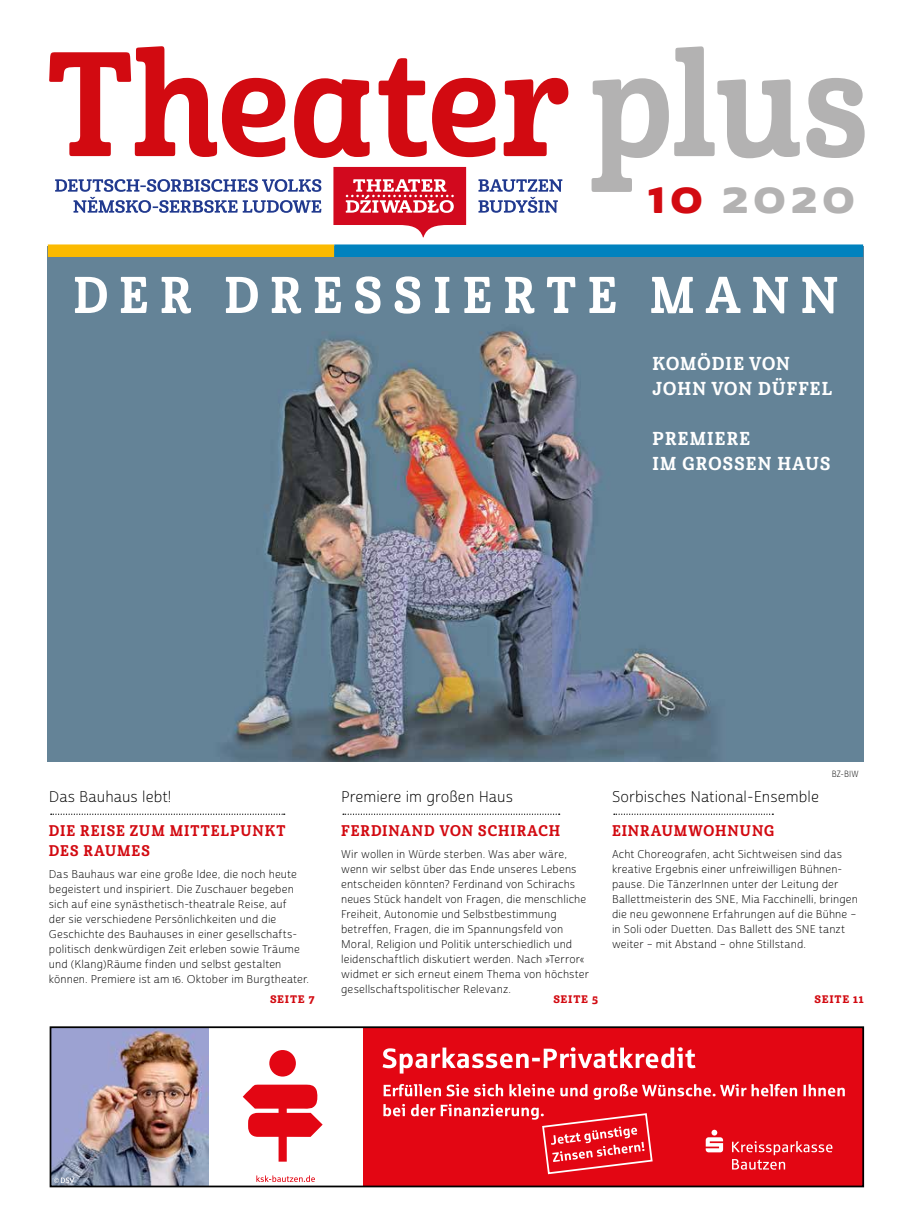
<style>
.page{position:relative;width:911px;height:1230px;background:#fff}
.page>*{position:absolute;margin:0;border:0;box-sizing:border-box;transform-origin:0 0}
.t1{font:143.75px "Cabrito Con Bol";color:#d20a11}
.t2{font:50px "Cabrito Con Bol";letter-spacing:.23em;color:#fff}
.t3{font:47.5px "Cabrito Sans Nor Ex B";letter-spacing:.1em;color:#b3b2b2}
.t4{font:18.12px/24.8px "Cabrito Con Bol";letter-spacing:.07em;color:#fff}
.t5{font:15px/20px "Cabrito Con Bol";letter-spacing:.065em;color:#d20a11}
.t6{font:15px "Cabrito Sans Nor Lig";letter-spacing:.005em;color:#000}
.t7{font:12.5px "Cabrito Con Bol";letter-spacing:.06em;color:#d20a11}
.t8{font:11px/15px "Cabrito Sans Nor Lig";letter-spacing:.01em;color:#000}
.t9{font:8.75px "Cabrito Sans Nor Lig";color:#000;scale:.92 1}
.s1{color:#b3b2b2}
.s2{color:#d20a11}
</style>
<div class="page">
<img style="left:48px;top:257px;width:815px;height:504px">
<svg style="left:333px;top:167px;width:133px;height:70px"></svg>
<svg style="left:55px;top:179px;width:266px;height:34px"></svg>
<svg style="left:478px;top:179px;width:84px;height:34px"></svg>
<div style="left:48px;top:244px;width:286px;height:13px;background:#fbba00"></div>
<div style="left:334px;top:244px;width:529px;height:13px;background:#0082be"></div>
<svg style="left:343px;top:813px;width:216px;height:2px"></svg>
<svg style="left:51px;top:813px;width:234px;height:2px"></svg>
<div style="left:363px;top:1027px;width:500px;height:159px;background:#e30613"></div>
<img style="left:53px;top:1029px;width:156px;height:155px">
<div style="left:50px;top:1026px;width:814px;height:161px;border:2px solid #000"></div>
<svg style="left:256px;top:1175px;width:59px;height:7px"></svg>
<svg style="left:54px;top:1177px;width:20px;height:6px"></svg>
<svg style="left:383px;top:1084px;width:461px;height:91px"></svg>
<svg style="left:382px;top:1047px;width:313px;height:26px"></svg>
<svg style="left:243px;top:1084px;width:80px;height:77px"></svg>
<div style="left:269px;top:1050px;width:27px;height:26px;background:#e30613;border-radius:50%"></div>
<svg style="left:614px;top:813px;width:159px;height:2px"></svg>
<h1 class="t1" style="left:47px;top:14px;width:823px">Theater <span class="s1">plus</span></h1>
<h3 class="t3" style="left:648px;top:165px;width:208px"><span class="s2">10</span> 2020</h3>
<h2 class="t2" style="left:73px;top:263px;width:766px">DER DRESSIERTE MANN</h2>
<h3 class="t4" style="left:652px;top:352px;width:181px">KOMÖDIE VON<br>JOHN VON DÜFFEL</h3>
<h3 class="t4" style="left:652px;top:426px;width:179px">PREMIERE<br>IM GROSSEN HAUS</h3>
<h3 class="t6" style="left:49px;top:787px;width:124px">Das Bauhaus lebt!</h3>
<h3 class="t5" style="left:49px;top:821px;width:238px">DIE REISE ZUM MITTELPUNKT<br>DES RAUMES</h3>
<p class="t8" style="left:49px;top:867px;width:262px">Das Bauhaus war eine große Idee, die noch heute begeistert und inspiriert. Die Zuschauer begeben sich auf eine synästhetisch-theatrale Reise, auf<br>der sie verschiedene Persönlichkeiten und die Geschichte des Bauhauses in einer gesellschafts&shy;politisch denkwürdigen Zeit erleben sowie Träume und (Klang)Räume finden und selbst gestalten können. Premiere ist am 16. Oktober im Burgtheater.</p>
<p class="t7" style="left:270px;top:991px;width:46px">seite 7</p>
<h3 class="t6" style="left:341px;top:787px;width:173px">Premiere im großen Haus</h3>
<h3 class="t5" style="left:341px;top:821px;width:221px">FERDINAND VON SCHIRACH</h3>
<p class="t8" style="left:341px;top:847px;width:249px">Wir wollen in Würde sterben. Was aber wäre, wenn wir selbst über das Ende unseres Lebens entscheiden könnten? Ferdinand von Schirachs neues Stück handelt von Fragen, die menschliche Freiheit, Autonomie und Selbstbestimmung betreffen, Fragen, die im Spannungsfeld von Moral, Religion und Politik unterschiedlich und leidenschaftlich diskutiert werden. Nach »Terror« widmet er sich erneut einem Thema von höchster gesellschaftspolitischer Relevanz.</p>
<p class="t7" style="left:553px;top:991px;width:46px">seite 5</p>
<p class="t9" style="left:831px;top:769px;width:31px">BZ-BIW</p>
<h3 class="t6" style="left:612px;top:787px;width:208px">Sorbisches National-Ensemble</h3>
<h3 class="t5" style="left:612px;top:821px;width:163px">EINRAUMWOHNUNG</h3>
<p class="t8" style="left:612px;top:847px;width:247px">Acht Choreografen, acht Sichtweisen sind das kreative Ergebnis einer unfreiwilligen Bühnen&shy;pause. Die TänzerInnen unter der Leitung der Ballettmeisterin des SNE, Mia Facchinelli, bringen die neu gewonnene Erfahrungen auf die Bühne – in Soli oder Duetten. Das Ballett des SNE tanzt weiter – mit Abstand – ohne Stillstand.</p>
<p class="t7" style="left:814px;top:991px;width:51px">seite 11</p>
</div>
